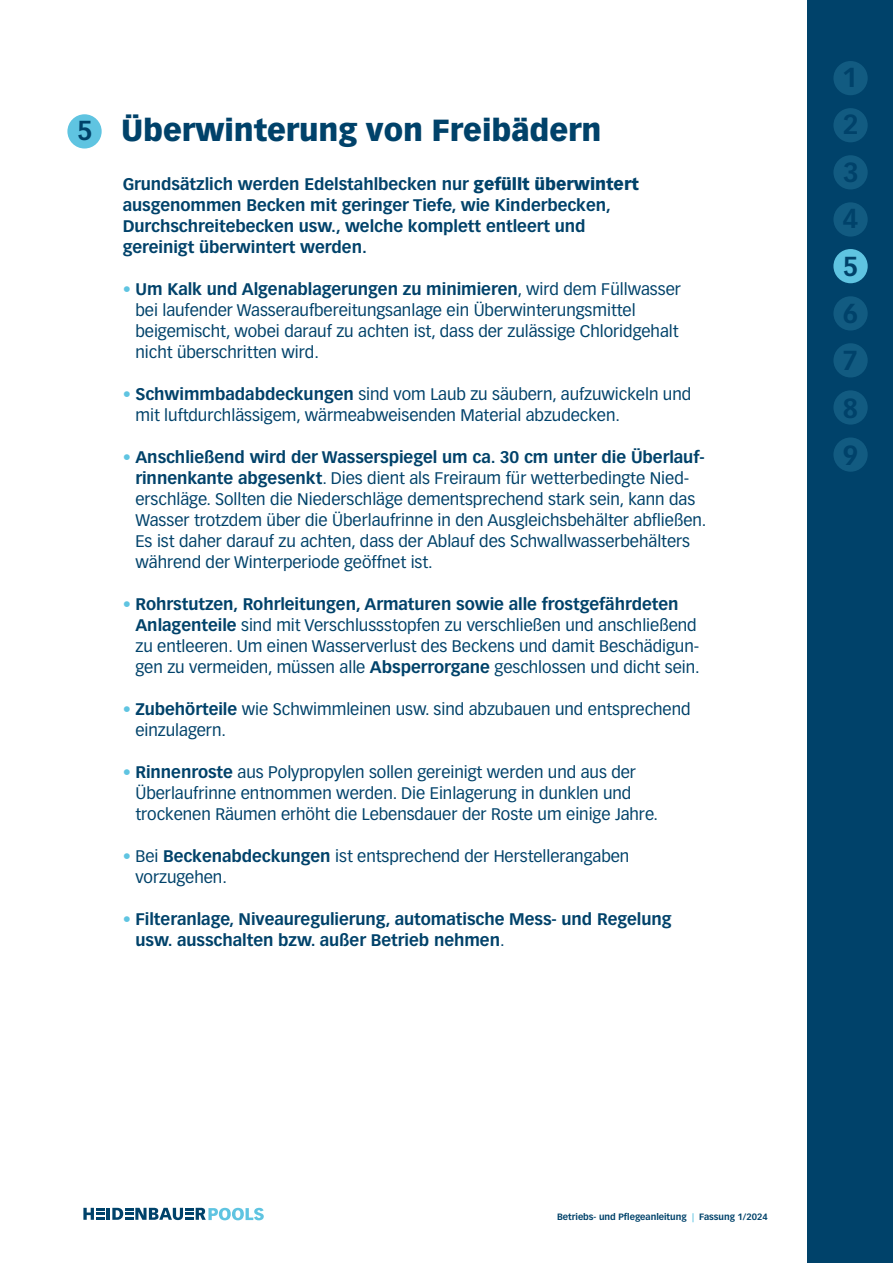
<style>
.page{position:relative;width:893px;height:1263px;background:#fff}
.page>*{position:absolute;margin:0;border:0;box-sizing:border-box;transform-origin:0 0}
.t1{font:900 30px "Vectora LT Std";letter-spacing:-.005em;color:#00426a}
.t2{font:700 27px/47.7px "Vectora LT Std";color:#00426a;text-align:justify}
.t3{font:16.5px/21px "Vectora LT Std";letter-spacing:-.005em;color:#00426a}
.t4{font:700 16.5px/21px "Vectora LT Std";letter-spacing:-.005em;color:#00426a}
.t5{font:700 9px "Vectora LT Std";letter-spacing:-.005em;color:#00426a}
.s1{font-weight:700;font-size:27px}
.s2{font-weight:900}
.s3{font-weight:700;color:#5fc4e1}
.s4{font-weight:700}
.s5{color:#5fc4e1}
.s6{font-weight:400}
</style>
<div class="page">
<svg style="left:83px;top:1208px;width:181px;height:12px"></svg>
<div style="left:808px;top:0;width:85px;height:1263px;background:#00426a"></div>
<div style="left:833px;top:61px;width:35px;height:34px;background:#125b81;border-radius:50%"></div>
<div style="left:833px;top:108px;width:35px;height:34px;background:#125b81;border-radius:50%"></div>
<div style="left:833px;top:155px;width:35px;height:34px;background:#125b81;border-radius:50%"></div>
<div style="left:833px;top:343px;width:35px;height:34px;background:#125b81;border-radius:50%"></div>
<div style="left:833px;top:390px;width:35px;height:35px;background:#125b81;border-radius:50%"></div>
<div style="left:833px;top:437px;width:35px;height:35px;background:#125b81;border-radius:50%"></div>
<div style="left:833px;top:296px;width:35px;height:34px;background:#125b81;border-radius:50%"></div>
<div style="left:833px;top:202px;width:35px;height:35px;background:#125b81;border-radius:50%"></div>
<div style="left:833px;top:249px;width:35px;height:34px;background:#5fc4e1;border-radius:50%"></div>
<div style="left:67px;top:114px;width:35px;height:35px;background:#5fc4e1;border-radius:50%"></div>
<h1 class="t1" style="left:77px;top:111px;width:526px"><span class="s1">5</span> Überwinterung von Freibädern</h1>
<p class="t4" style="left:123px;top:173px;width:517px">Grundsätzlich werden Edelstahlbecken nur <span class="s2">gefüllt überwintert </span>ausgenommen Becken mit geringer Tiefe, wie Kinderbecken, Durchschreitebecken usw., welche komplett entleert und gereinigt überwintert werden.</p>
<p class="t3" style="left:135px;top:278px;width:547px;text-indent:-13px"><span class="s3">•</span> <span class="s4">Um Kalk und Algenablagerungen zu minimieren</span>, wird dem Füllwasser bei laufender Wasseraufbereitungsanlage ein Überwinterungsmittel beigemischt, wobei darauf zu achten ist, dass der zulässige Chloridgehalt nicht überschritten wird.</p>
<p class="t3" style="left:135px;top:383px;width:557px;text-indent:-13px"><span class="s3">•</span> <span class="s4">Schwimmbadabdeckungen</span> sind vom Laub zu säubern, aufzuwickeln und mit luftdurchlässigem, wärmeabweisenden Material abzudecken.</p>
<p class="t3" style="left:135px;top:446px;width:573px;text-indent:-13px"><span class="s3">•</span> <span class="s4">Anschließend wird der Wasserspiegel um ca. 30 cm unter die Überlauf&shy;rinnenkante abgesenkt</span>. Dies dient als Freiraum für wetterbedingte Nied&shy;erschläge. Sollten die Niederschläge dementsprechend stark sein, kann das Wasser trotzdem über die Überlaufrinne in den Ausgleichsbehälter abfließen.<br>Es ist daher darauf zu achten, dass der Ablauf des Schwallwasserbehälters während der Winterperiode geöffnet ist.</p>
<p class="t3" style="left:135px;top:593px;width:566px;text-indent:-13px"><span class="s3">•</span> <span class="s4">Rohrstutzen, Rohrleitungen, Armaturen sowie alle frostgefährdeten Anlagenteile</span> sind mit Verschlussstopfen zu verschließen und anschließend zu entleeren. Um einen Wasserverlust des Beckens und damit Beschädigun&shy;gen zu vermeiden, müssen alle <span class="s4">Absperrorgane</span> geschlossen und dicht sein.</p>
<p class="t3" style="left:135px;top:698px;width:557px;text-indent:-13px"><span class="s3">•</span> <span class="s4">Zubehörteile</span> wie Schwimmleinen usw. sind abzubauen und entsprechend einzulagern.</p>
<p class="t3" style="left:135px;top:761px;width:524px;text-indent:-13px"><span class="s3">•</span> <span class="s4">Rinnenroste</span> aus Polypropylen sollen gereinigt werden und aus der<br>Überlaufrinne entnommen werden. Die Einlagerung in dunklen und trockenen Räumen erhöht die Lebensdauer der Roste um einige Jahre.</p>
<p class="t3" style="left:135px;top:845px;width:495px;text-indent:-13px"><span class="s3">•</span> Bei <span class="s4">Beckenabdeckungen</span> ist entsprechend der Herstellerangaben vorzugehen.</p>
<p class="t4" style="left:135px;top:908px;width:538px;text-indent:-13px"><span class="s5">•</span> Filteranlage, Niveauregulierung, automatische Mess- und Regelung usw. ausschalten bzw. außer Betrieb nehmen<span class="s6">.</span></p>
<h2 class="t2" style="left:842px;top:54px;width:19px">1<br>2<br>3</h2>
<h2 class="t2" style="left:843px;top:195px;width:17px">4<br>5</h2>
<h2 class="t2" style="left:843px;top:290px;width:17px">6</h2>
<h2 class="t2" style="left:843px;top:337px;width:17px;line-height:47.1px">7<br>8<br>9</h2>
<p class="t5" style="left:557px;top:1211px;width:212px">Betriebs- und Pflegeanleitung <span class="s5">|</span> Fassung 1/2024</p>
</div>
